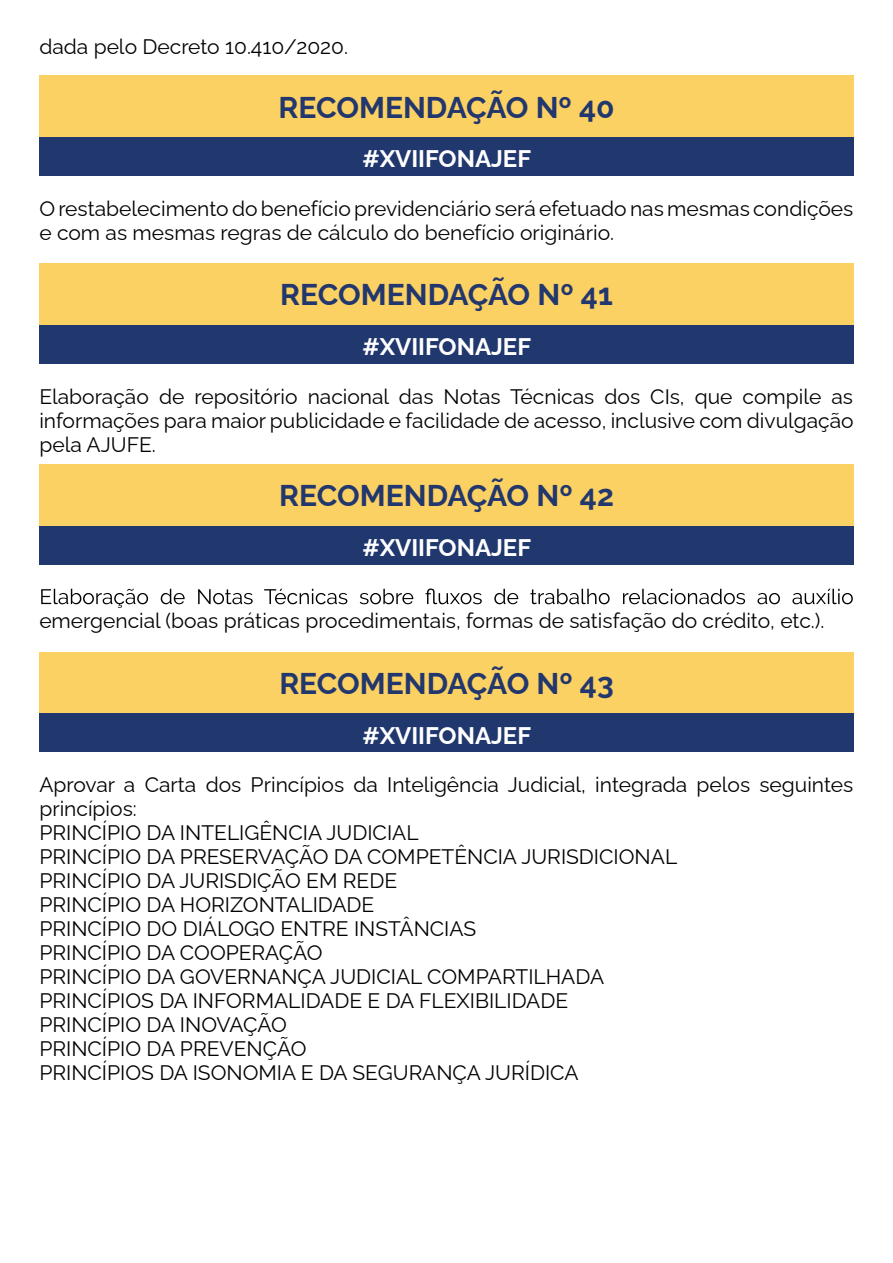
<style>
.page{position:relative;width:893px;height:1263px;background:#fff}
.page>*{position:absolute;margin:0;border:0;box-sizing:border-box;transform-origin:0 0}
.t1{font:700 30px "Raleway";color:#22376d}
.t2{font:700 24px "Raleway";color:#fff}
.t3{font:21px/24px "Raleway";color:#020203}
</style>
<div class="page">
<div style="left:39px;top:75px;width:815px;height:62px;background:#fcd163"></div>
<div style="left:39px;top:263px;width:815px;height:62px;background:#fcd163"></div>
<div style="left:39px;top:464px;width:815px;height:61px;background:#fcd163"></div>
<div style="left:39px;top:652px;width:815px;height:61px;background:#fcd163"></div>
<svg style="left:41px;top:588px;width:812px;height:20px"></svg>
<div style="left:39px;top:137px;width:815px;height:39px;background:#21386e"></div>
<div style="left:39px;top:325px;width:815px;height:39px;background:#21386e"></div>
<div style="left:39px;top:525px;width:815px;height:39px;background:#21386e"></div>
<div style="left:39px;top:713px;width:815px;height:39px;background:#21386e"></div>
<p class="t3" style="left:39px;top:32px;width:310px">dada pelo Decreto 10.410/2020.</p>
<h1 class="t1" style="left:278px;top:83px;width:338px">RECOMENDAÇÃO Nº 40</h1>
<p class="t2" style="left:362px;top:140px;width:170px">#XVIIFONAJEF</p>
<p class="t3" style="left:39px;top:194px;width:816px">O restabelecimento do benefício previdenciário será efetuado nas mesmas condições e com as mesmas regras de cálculo do benefício originário.</p>
<h1 class="t1" style="left:280px;top:271px;width:334px">RECOMENDAÇÃO Nº 41</h1>
<p class="t2" style="left:362px;top:328px;width:170px">#XVIIFONAJEF</p>
<p class="t3" style="left:39px;top:382px;width:816px;text-align:justify">Elaboração de repositório nacional das Notas Técnicas dos CIs, que compile as informações para maior publicidade e facilidade de acesso, inclusive com divulgação pela AJUFE.</p>
<h1 class="t1" style="left:279px;top:471px;width:336px">RECOMENDAÇÃO Nº 42</h1>
<p class="t2" style="left:362px;top:528px;width:170px">#XVIIFONAJEF</p>
<p class="t3" style="left:39px;top:606px;width:787px">emergencial (boas práticas procedimentais, formas de satisfação do crédito, etc.).</p>
<h1 class="t1" style="left:279px;top:659px;width:336px">RECOMENDAÇÃO Nº 43</h1>
<p class="t2" style="left:362px;top:716px;width:170px">#XVIIFONAJEF</p>
<p class="t3" style="left:39px;top:770px;width:815px">Aprovar a Carta dos Princípios da Inteligência Judicial, integrada pelos seguintes princípios:<br>PRINCÍPIO DA INTELIGÊNCIA JUDICIAL<br>PRINCÍPIO DA PRESERVAÇÃO DA COMPETÊNCIA JURISDICIONAL<br>PRINCÍPIO DA JURISDIÇÃO EM REDE<br>PRINCÍPIO DA HORIZONTALIDADE<br>PRINCÍPIO DO DIÁLOGO ENTRE INSTÂNCIAS<br>PRINCÍPIO DA COOPERAÇÃO<br>PRINCÍPIO DA GOVERNANÇA JUDICIAL COMPARTILHADA<br>PRINCÍPIOS DA INFORMALIDADE E DA FLEXIBILIDADE<br>PRINCÍPIO DA INOVAÇÃO<br>PRINCÍPIO DA PREVENÇÃO<br>PRINCÍPIOS DA ISONOMIA E DA SEGURANÇA JURÍDICA</p>
</div>
